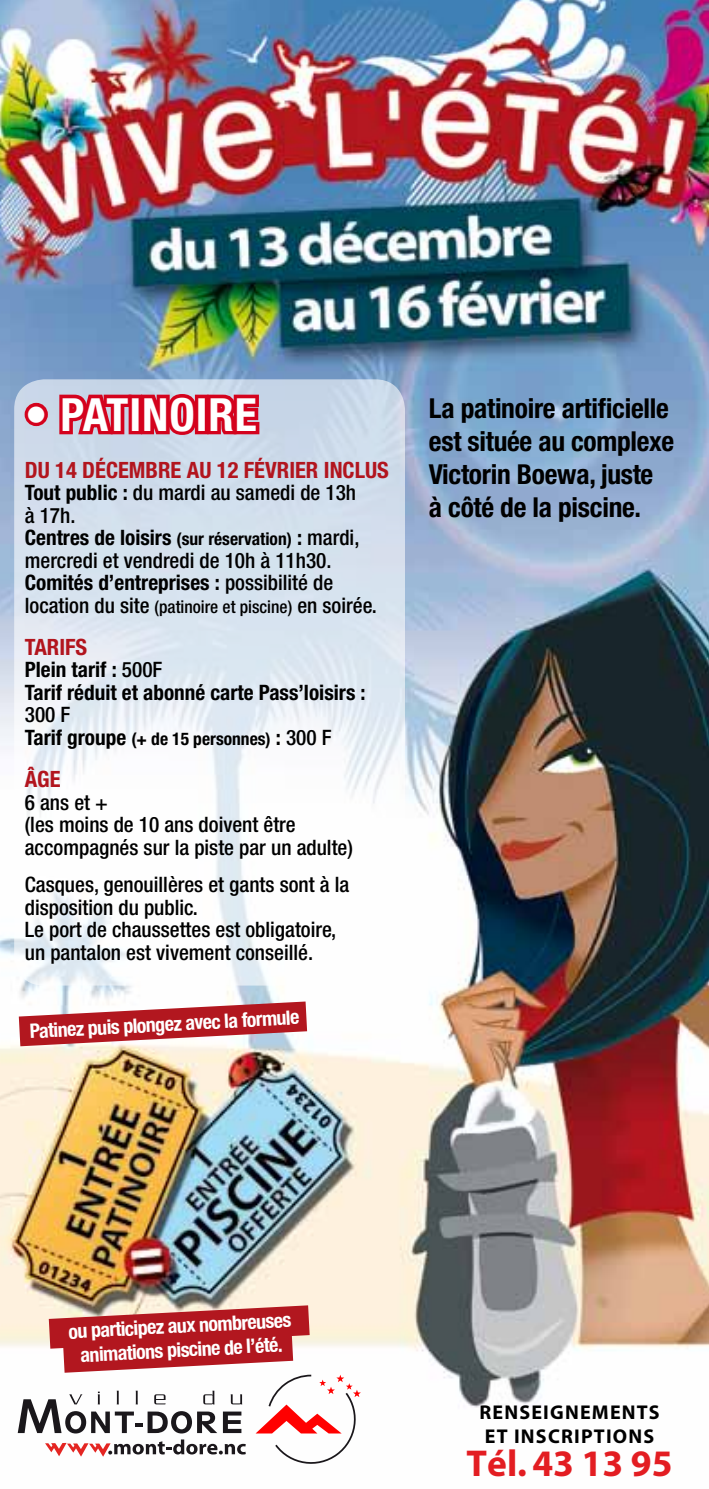
<style>
.page{position:relative;width:709px;height:1489px;background:#fff}
.page>*{position:absolute;margin:0;border:0;box-sizing:border-box;transform-origin:0 0}
.t1{font:700 condensed 45.75px "Helvetica Neue";letter-spacing:.02em;color:#fff}
.t2{font:700 37.5px "Myriad";color:#e31d22}
.t3{font:700 condensed 27.5px/33px "Helvetica Neue";letter-spacing:-.01em;color:#000}
.t4{font:700 condensed 22.5px "Helvetica Neue";color:#b2151e}
.t5{font:500 condensed 21.25px/22.5px "Helvetica Neue";color:#000}
.t6{font:700 condensed 21.25px/22.5px "Helvetica Neue";color:#000}
.t7{font:700 condensed 20px/24px "Helvetica Neue";color:#fff;text-align:center}
.t8{font:700 20px/24px "Myriad";letter-spacing:.06em;color:#000}
.t9{font:700 condensed 17.5px "Helvetica Neue";color:#000}
.s1{font-weight:700}
.s2{font-weight:700;font-size:17.5px}
.s3{font-size:17.5px}
.s4{font-weight:500}
.s5{font-size:21.25px}
.s6{font-weight:500;font-size:21.25px}
</style>
<div class="page">
<img style="left:0;top:0;width:709px;height:1433px">
<svg style="left:19px;top:1001px;width:288px;height:45px"></svg>
<svg style="left:14px;top:379px;width:391px;height:606px"></svg>
<div style="left:25px;top:403px;width:23px;height:23px;border:7px solid #d4021d;border-radius:50%"></div>
<img style="left:56px;top:0;width:207px;height:906px">
<svg style="left:18px;top:1305px;width:343px;height:159px"></svg>
<h1 class="t1" style="left:25px;top:387px;width:233px">• Patinoire</h1>
<p class="t4" style="left:25px;top:456px;width:364px">DU 14 DÉCEMBRE AU 12 FÉVRIER INCLUS</p>
<p class="t5" style="left:25px;top:481px;width:353px"><span class="s1">Tout public :</span> du mardi au samedi de 13h<br>à 17h.<br><span class="s1">Centres de loisirs</span> <span class="s2">(sur réservation)</span> <span class="s1">:</span> mardi, mercredi et vendredi de 10h à 11h30.<br><span class="s1">Comités d’entreprises :</span> possibilité de location du site <span class="s3">(patinoire et piscine)</span> en soirée.</p>
<p class="t4" style="left:25px;top:633px;width:63px">TARIFS</p>
<p class="t6" style="left:25px;top:658px;width:342px">Plein tarif : <span class="s4">500F<br></span>Tarif réduit et abonné carte Pass’loisirs :</p>
<p class="t5" style="left:25px;top:703px;width:47px">300 F</p>
<p class="t9" style="left:25px;top:728px;width:308px"><span class="s5">Tarif groupe</span> (+ de 15 personnes) <span class="s5">:</span> <span class="s6">300 F</span></p>
<p class="t4" style="left:25px;top:765px;width:36px">ÂGE</p>
<p class="t5" style="left:25px;top:790px;width:329px">6 ans et +<br>(les moins de 10 ans doivent être accompagnés sur la piste par un adulte)</p>
<p class="t5" style="left:25px;top:873px;width:326px">Casques, genouillères et gants sont à la disposition du public.<br>Le port de chaussettes est obligatoire, un pantalon est vivement conseillé.</p>
<p class="t7" style="left:29px;top:1018px;width:272px;rotate:-3deg">Patinez puis plongez avec la formule</p>
<p class="t3" style="left:429px;top:392px;width:247px">La patinoire artificielle est située au complexe<br>Victorin Boewa, juste<br>à côté de la piscine.</p>
<p class="t7" style="left:68px;top:1319px;width:226px;rotate:-3deg">ou participez aux nombreuses animations piscine de l’été.</p>
<p class="t8" style="left:479px;top:1400px;width:182px">RENSEIGNEMENTS<br>ET INSCRIPTIONS</p>
<h2 class="t2" style="left:466px;top:1443px;width:207px">TÉL. 43 13 95</h2>
</div>
